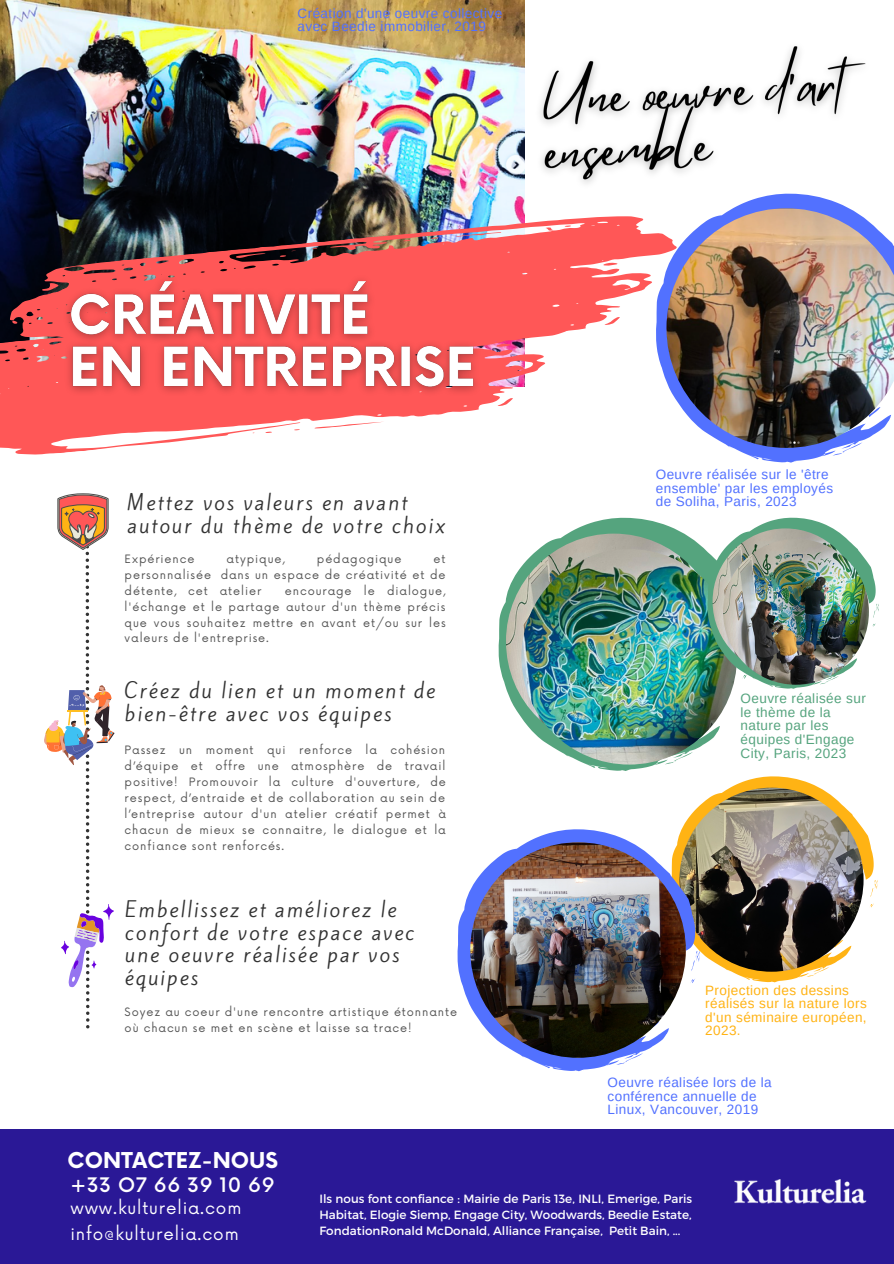
<style>
.page{position:relative;width:894px;height:1264px;background:#fff}
.page>*{position:absolute;margin:0;border:0;box-sizing:border-box;transform-origin:0 0}
.t1{font:700 21.3px "Now";color:#fff}
.t2{font:19.5px/22.5px "Kite One";letter-spacing:.1em;color:#323232}
.t3{font:500 19.5px "Now";letter-spacing:.025em;color:#fff}
.t4{font:16.65px "Now";letter-spacing:.05em;color:#fff}
.t5{font:13.5px/13.5px "Arimo";letter-spacing:.03em;color:#5271ff}
.t6{font:13.5px/13.5px "Arimo";letter-spacing:.03em;color:#55a47e}
.t7{font:13.5px/13.5px "Arimo";letter-spacing:.03em;color:#ffb314}
.t8{font:12px/15.9px "Montserrat";color:#fff;text-align:justify}
.t9{font:11.25px/15.9px "Now";letter-spacing:.08em;color:#545454;text-align:justify}
</style>
<div class="page">
<svg style="left:498px;top:517px;width:235px;height:254px"></svg>
<svg style="left:664px;top:752px;width:28px;height:12px"></svg>
<img style="left:506px;top:533px;width:215px;height:216px;border-radius:50%">
<img style="left:0;top:0;width:524px;height:289px">
<img style="left:5px;top:208px;width:650px;height:122px">
<svg style="left:41px;top:282px;width:14px;height:7px"></svg>
<svg style="left:603px;top:317px;width:17px;height:8px"></svg>
<svg style="left:602px;top:262px;width:15px;height:4px"></svg>
<svg style="left:235px;top:253px;width:30px;height:5px"></svg>
<svg style="left:455px;top:231px;width:46px;height:7px"></svg>
<svg style="left:545px;top:227px;width:9px;height:4px"></svg>
<svg style="left:431px;top:237px;width:7px;height:2px"></svg>
<svg style="left:564px;top:225px;width:7px;height:2px"></svg>
<svg style="left:279px;top:250px;width:17px;height:7px"></svg>
<svg style="left:0;top:289px;width:577px;height:166px"></svg>
<svg style="left:314px;top:421px;width:70px;height:8px"></svg>
<svg style="left:497px;top:398px;width:16px;height:8px"></svg>
<svg style="left:489px;top:340px;width:22px;height:8px"></svg>
<svg style="left:265px;top:431px;width:7px;height:2px"></svg>
<div style="left:0;top:1129px;width:893px;height:134px;background:#2a1896"></div>
<img style="left:521px;top:549px;width:215px;height:215px;border-radius:50%">
<svg style="left:44px;top:493px;width:70px;height:535px"></svg>
<img style="left:525px;top:46px;width:341px;height:165px">
<svg style="left:655px;top:193px;width:211px;height:269px"></svg>
<svg style="left:832px;top:448px;width:30px;height:7px"></svg>
<img style="left:666px;top:208px;width:227px;height:240px">
<svg style="left:707px;top:517px;width:171px;height:171px"></svg>
<img style="left:712px;top:528px;width:146px;height:146px;border-radius:50%">
<img style="left:722px;top:539px;width:146px;height:145px;border-radius:50%">
<svg style="left:457px;top:829px;width:224px;height:242px"></svg>
<img style="left:671px;top:776px;width:206px;height:207px">
<svg style="left:616px;top:1052px;width:27px;height:12px"></svg>
<svg style="left:649px;top:1021px;width:10px;height:9px"></svg>
<img style="left:470px;top:842px;width:215px;height:215px;border-radius:50%">
<img style="left:734px;top:1179px;width:133px;height:25px">
<img style="left:55px;top:269px;width:434px;height:149px">
<svg style="left:189px;top:63px;width:55px;height:48px;background:#202427"></svg>
<p class="t5" style="left:297px;top:6px;width:206px">Création d'une oeuvre collective avec Beedie immobilier, 2019</p>
<p class="t2" style="left:127px;top:492px;width:281px">Mettez vos valeurs en avant</p>
<p class="t2" style="left:127px;top:514px;width:320px">autour du thème de votre choix</p>
<p class="t9" style="left:125px;top:551px;width:71px">Expérience</p>
<p class="t9" style="left:226px;top:551px;width:60px">atypique,</p>
<p class="t9" style="left:317px;top:551px;width:86px">pédagogique</p>
<p class="t9" style="left:125px;top:551px;width:322px;text-indent:309px">et personnalisée dans un espace de créativité et de détente, cet atelier</p>
<p class="t9" style="left:125px;top:583px;width:322px;text-indent:160px">encourage le dialogue, l'échange et le partage autour d'un thème précis que vous souhaitez mettre en avant et/ou sur les valeurs de l'entreprise.</p>
<p class="t2" style="left:125px;top:679px;width:312px">Créez du lien et un moment de bien-être avec vos équipes</p>
<p class="t9" style="left:125px;top:742px;width:323px">Passez un moment qui renforce la cohésion d’équipe et offre une atmosphère de travail positive! Promouvoir la culture d'ouverture, de respect, d’entraide et de collaboration au sein de l’entreprise autour d'un atelier créatif permet à chacun de mieux se connaitre, le dialogue et la confiance sont renforcés.</p>
<p class="t2" style="left:125px;top:898px;width:291px">Embellissez et améliorez le confort de votre espace avec une oeuvre réalisée par vos équipes</p>
<p class="t9" style="left:125px;top:1004px;width:334px">Soyez au coeur d'une rencontre artistique étonnante où chacun se met en scène et laisse sa trace!</p>
<p class="t1" style="left:68px;top:1148px;width:212px">CONTACTEZ-NOUS</p>
<p class="t5" style="left:655px;top:468px;width:179px">Oeuvre réalisée sur le 'être ensemble' par les employés</p>
<p class="t5" style="left:655px;top:495px;width:142px">de Soliha, Paris, 2023</p>
<p class="t6" style="left:740px;top:692px;width:127px">Oeuvre réalisée sur le thème de la nature par les équipes d'Engage<br>City, Paris, 2023</p>
<p class="t7" style="left:705px;top:983px;width:163px">Projection des dessins réalisés sur la nature lors d'un séminaire européen,<br>2023.</p>
<p class="t5" style="left:607px;top:1075px;width:166px">Oeuvre réalisée lors de la conférence annuelle de<br>Linux, Vancouver, 2019</p>
<p class="t3" style="left:70px;top:1174px;width:206px">+33 O7 66 39 10 69</p>
<p class="t4" style="left:70px;top:1198px;width:172px">www.kulturelia.com</p>
<p class="t4" style="left:70px;top:1224px;width:170px">info@kulturelia.com</p>
<p class="t8" style="left:319px;top:1190px;width:374px">Ils nous font confiance : Mairie de Paris 13e, INLI, Emerige, Paris Habitat, Elogie Siemp, Engage City, Woodwards, Beedie Estate, FondationRonald McDonald, Alliance Française, Petit Bain, ...</p>
</div>
